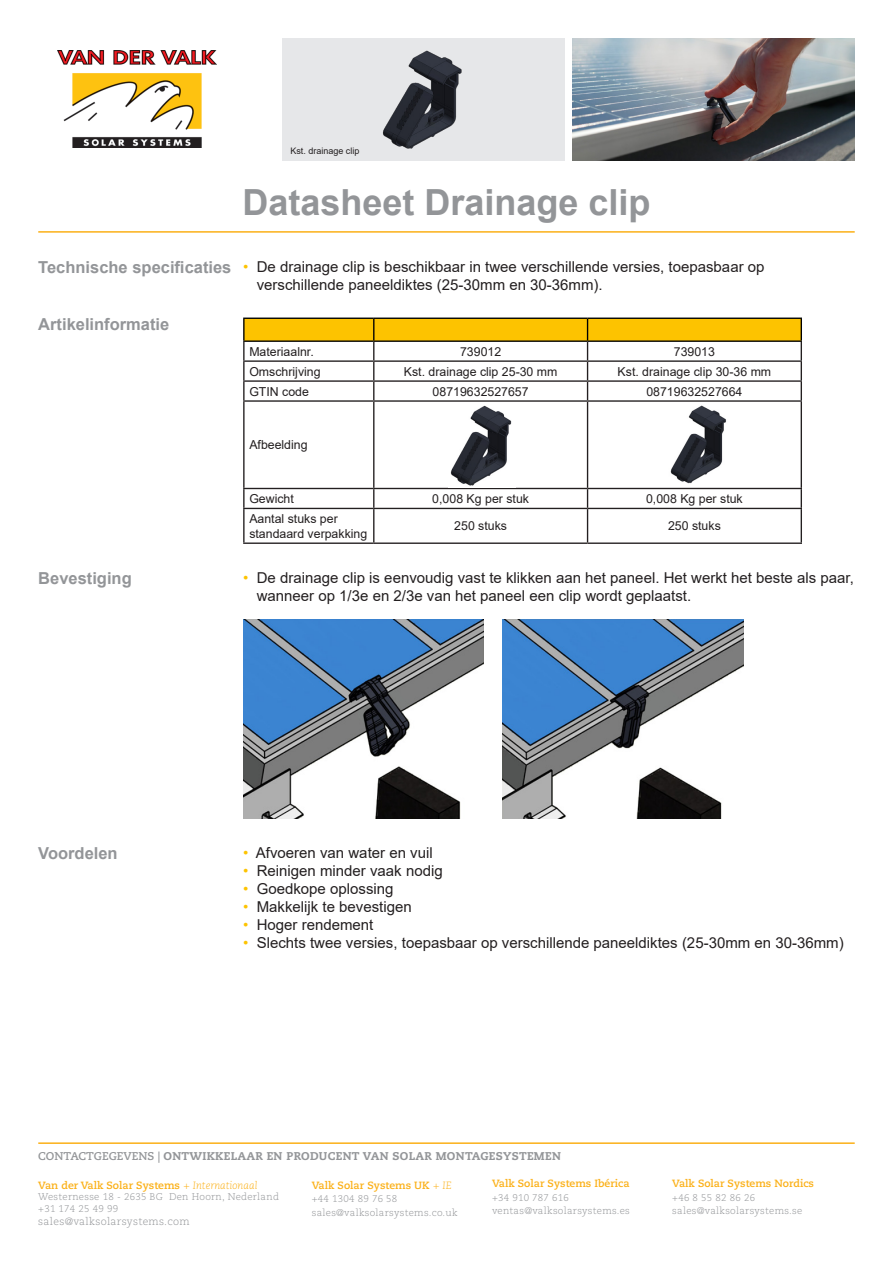
<style>
.page{position:relative;width:893px;height:1263px;background:#fff}
.page>*{position:absolute;margin:0;border:0;box-sizing:border-box;transform-origin:0 0}
.t1{font:700 36px "Arial";color:#939598}
.t2{font:700 16.5px "Arial";color:#939598}
.t3{font:15px/18px "Arial";color:#231f20}
.t4{font:12.3px/14.9px "Arial";color:#231f20}
.t5{font:800 11.25px "Caecilia LT Std";letter-spacing:.025em;color:#939598}
.t6{font:700 10.5px "Caecilia LT Std";color:#fbb017}
.t7{font:300 10.5px "Caecilia LT Std";letter-spacing:.025em;color:#939598}
.t8{font:300 9.75px/13.5px "Caecilia LT Std";letter-spacing:.025em;color:#939598}
.t9{font:9px "Arial";color:#231f20}
.s1{color:#fdc300}
.s2{font-weight:700}
.s3{font-weight:300;font-style:italic}
</style>
<div class="page">
<div style="left:282px;top:38px;width:282px;height:122px;background:#e6e7e9"></div>
<img style="left:382px;top:50px;width:80px;height:99px">
<img style="left:573px;top:38px;width:282px;height:122px">
<img style="left:58px;top:50px;width:159px;height:98px">
<hr style="left:38px;top:231px;width:817px;height:2px;background:#fbb017">
<hr style="left:38px;top:1142px;width:817px;height:2px;background:#fbb017">
<hr style="left:243px;top:400px;width:131px;height:2px;background:#231f20">
<hr style="left:243px;top:402px;width:2px;height:86px;background:#231f20">
<hr style="left:374px;top:400px;width:214px;height:2px;background:#231f20">
<hr style="left:373px;top:402px;width:1px;height:86px;background:#231f20">
<hr style="left:588px;top:400px;width:214px;height:2px;background:#231f20">
<hr style="left:587px;top:402px;width:1px;height:86px;background:#231f20">
<hr style="left:801px;top:402px;width:1px;height:86px;background:#231f20">
<hr style="left:243px;top:488px;width:131px;height:1px;background:#231f20">
<svg style="left:243px;top:489px;width:2px;height:19px"></svg>
<hr style="left:374px;top:488px;width:214px;height:1px;background:#231f20">
<svg style="left:373px;top:489px;width:1px;height:19px"></svg>
<hr style="left:588px;top:488px;width:214px;height:1px;background:#231f20">
<svg style="left:587px;top:489px;width:1px;height:19px"></svg>
<svg style="left:801px;top:489px;width:1px;height:19px"></svg>
<hr style="left:243px;top:508px;width:131px;height:1px;background:#231f20">
<hr style="left:243px;top:509px;width:2px;height:33px;background:#231f20">
<hr style="left:374px;top:508px;width:214px;height:1px;background:#231f20">
<hr style="left:373px;top:509px;width:1px;height:33px;background:#231f20">
<hr style="left:588px;top:508px;width:214px;height:1px;background:#231f20">
<hr style="left:587px;top:509px;width:1px;height:33px;background:#231f20">
<hr style="left:801px;top:509px;width:1px;height:33px;background:#231f20">
<hr style="left:243px;top:542px;width:131px;height:2px;background:#231f20">
<hr style="left:374px;top:542px;width:214px;height:2px;background:#231f20">
<hr style="left:588px;top:542px;width:214px;height:2px;background:#231f20">
<svg style="left:243px;top:318px;width:559px;height:82px"></svg>
<hr style="left:243px;top:340px;width:131px;height:2px;background:#000">
<hr style="left:374px;top:340px;width:214px;height:2px;background:#000">
<hr style="left:588px;top:340px;width:214px;height:2px;background:#000">
<img style="left:450px;top:405px;width:62px;height:81px">
<img style="left:670px;top:405px;width:56px;height:79px">
<img style="left:243px;top:619px;width:241px;height:200px">
<img style="left:503px;top:619px;width:240px;height:200px">
<p class="t9" style="left:290px;top:145px;width:71px">Kst. drainage clip</p>
<p class="t1" style="left:242px;top:177px;width:410px">Datasheet Drainage clip</p>
<p class="t2" style="left:38px;top:255px;width:195px">Technische specificaties</p>
<p class="t3" style="left:257px;top:257px;width:509px;text-indent:-14px"><span class="s1">•</span> De drainage clip is beschikbaar in twee verschillende versies, toepasbaar op verschillende paneeldiktes (25-30mm en 30-36mm).</p>
<p class="t2" style="left:38px;top:312px;width:133px">Artikelinformatie</p>
<p class="t4" style="left:249px;top:344px;width:66px">Materiaalnr.</p>
<p class="t4" style="left:460px;top:344px;width:43px">739012</p>
<p class="t4" style="left:674px;top:344px;width:43px">739013</p>
<p class="t4" style="left:249px;top:364px;width:73px">Omschrijving</p>
<p class="t4" style="left:404px;top:364px;width:155px">Kst. drainage clip 25-30 mm</p>
<p class="t4" style="left:618px;top:364px;width:155px">Kst. drainage clip 30-36 mm</p>
<p class="t4" style="left:249px;top:384px;width:61px">GTIN code</p>
<p class="t4" style="left:433px;top:384px;width:98px">08719632527657</p>
<p class="t4" style="left:646px;top:384px;width:98px">08719632527664</p>
<p class="t4" style="left:249px;top:437px;width:60px">Afbeelding</p>
<p class="t4" style="left:249px;top:491px;width:46px">Gewicht</p>
<p class="t4" style="left:432px;top:491px;width:98px">0,008 Kg per stuk</p>
<p class="t4" style="left:646px;top:491px;width:98px">0,008 Kg per stuk</p>
<p class="t4" style="left:249px;top:511px;width:119px">Aantal stuks per standaard verpakking</p>
<p class="t4" style="left:454px;top:518px;width:54px">250 stuks</p>
<p class="t4" style="left:668px;top:518px;width:54px">250 stuks</p>
<p class="t2" style="left:38px;top:566px;width:95px">Bevestiging</p>
<p class="t3" style="left:257px;top:568px;width:599px;text-indent:-14px"><span class="s1">•</span> De drainage clip is eenvoudig vast te klikken aan het paneel. Het werkt het beste als paar, wanneer op 1/3e en 2/3e van het paneel een clip wordt geplaatst.</p>
<p class="t2" style="left:38px;top:841px;width:81px">Voordelen</p>
<p class="t3" style="left:243px;top:843px;width:191px"><span class="s1">•</span> Afvoeren van water en vuil</p>
<p class="t3" style="left:243px;top:861px;width:201px"><span class="s1">•</span> Reinigen minder vaak nodig</p>
<p class="t3" style="left:243px;top:879px;width:152px"><span class="s1">•</span> Goedkope oplossing</p>
<p class="t3" style="left:243px;top:897px;width:170px"><span class="s1">•</span> Makkelijk te bevestigen</p>
<p class="t3" style="left:243px;top:915px;width:132px"><span class="s1">•</span> Hoger rendement</p>
<p class="t3" style="left:243px;top:933px;width:602px"><span class="s1">•</span> Slechts twee versies, toepasbaar op verschillende paneeldiktes (25-30mm en 30-36mm)</p>
<p class="t5" style="left:38px;top:1149px;width:524px"><span class="s2">CONTACTGEGEVENS |</span> ONTWIKKELAAR EN PRODUCENT VAN SOLAR MONTAGESYSTEMEN</p>
<p class="t6" style="left:38px;top:1179px;width:221px">Van der Valk Solar Systems <span class="s3">+ Internationaal</span></p>
<p class="t8" style="left:38px;top:1191px;width:242px;line-height:11.7px">Westernesse 18 - 2635 BG Den Hoorn, Nederland +31 174 25 49 99</p>
<p class="t7" style="left:38px;top:1215px;width:153px">sales@valksolarsystems.com</p>
<p class="t6" style="left:492px;top:1177px;width:139px">Valk Solar Systems Ibérica</p>
<p class="t8" style="left:492px;top:1191px;width:140px">+34 910 787 616 ventas@valksolarsystems.es</p>
<p class="t6" style="left:312px;top:1179px;width:141px">Valk Solar Systems UK <span class="s3">+ IE</span></p>
<p class="t8" style="left:312px;top:1192px;width:147px">+44 1304 89 76 58 sales@valksolarsystems.co.uk</p>
<p class="t6" style="left:672px;top:1177px;width:143px">Valk Solar Systems Nordics</p>
<p class="t8" style="left:672px;top:1191px;width:132px">+46 8 55 82 86 26 sales@valksolarsystems.se</p>
</div>
